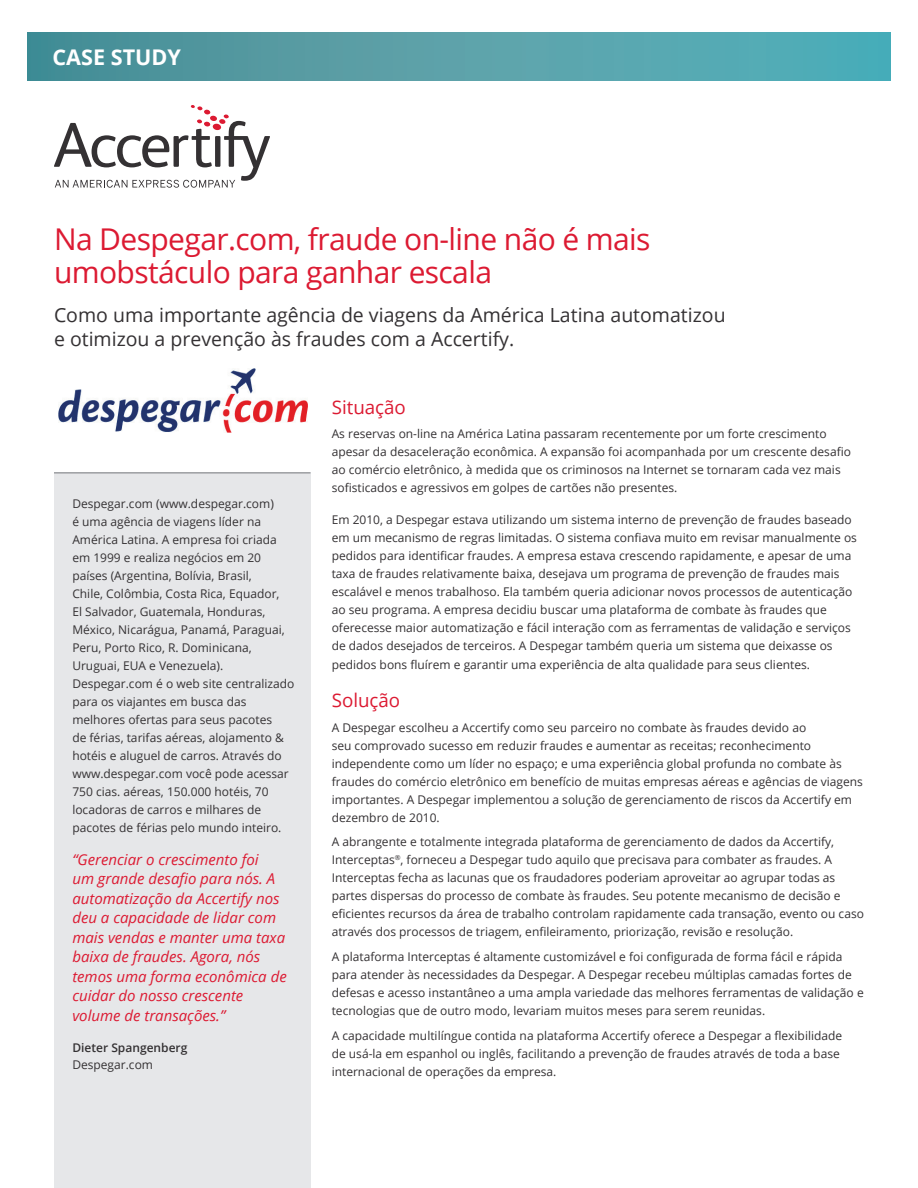
<style>
.page{position:relative;width:918px;height:1188px;background:#fff}
.page>*{position:absolute;margin:0;border:0;box-sizing:border-box;transform-origin:0 0}
.t1{font:30px/33px "Open Sans";letter-spacing:-.02em;color:#dc1a32}
.t2{font:700 21.6px "Open Sans";color:#fff}
.t3{font:19.5px/24px "Open Sans";color:#343133}
.t4{font:18.75px "Open Sans";color:#dc1a32}
.t5{font:italic 15px/19.5px "Open Sans";color:#dc1a32}
.t6{font:12px/18px "Open Sans";color:#343133}
.t7{font:600 12px "Open Sans";color:#343133}
</style>
<div class="page">
<div style="left:54px;top:473px;width:256px;height:715px;background:#e6e7e9"></div>
<svg style="left:54px;top:105px;width:216px;height:83px"></svg>
<svg style="left:27px;top:33px;width:864px;height:48px;background:#53a0a8"></svg>
<img style="left:58px;top:368px;width:249px;height:64px">
<hr style="left:54px;top:472px;width:256px;height:2px;background:#9d9fa2">
<h2 class="t2" style="left:52px;top:42px;width:130px">CASE STUDY</h2>
<h1 class="t1" style="left:54px;top:222px;width:598px">Na Despegar.com, fraude on‑line não é mais umobstáculo para ganhar escala</h1>
<h3 class="t3" style="left:54px;top:302px;width:673px">Como uma importante agência de viagens da América Latina automatizou e otimizou a prevenção às fraudes com a Accertify.</h3>
<p class="t6" style="left:72px;top:494px;width:224px">Despegar.com (www.despegar.com)<br>é uma agência de viagens líder na América Latina. A empresa foi criada em 1999 e realiza negócios em 20 países (Argentina, Bolívia, Brasil,<br>Chile, Colômbia, Costa Rica, Equador,<br>El Salvador, Guatemala, Honduras, México, Nicarágua, Panamá, Paraguai, Peru, Porto Rico, R. Dominicana, Uruguai, EUA e Venezuela).<br>Despegar.com é o web site centralizado para os viajantes em busca das melhores ofertas para seus pacotes<br>de férias, tarifas aéreas, alojamento &amp; hotéis e aluguel de carros. Através do www.despegar.com você pode acessar 750 cias. aéreas, 150.000 hotéis, 70 locadoras de carros e milhares de pacotes de férias pelo mundo inteiro.</p>
<p class="t5" style="left:72px;top:849px;width:216px">“Gerenciar o crescimento foi<br>um grande desafio para nós. A automatização da Accertify nos deu a capacidade de lidar com mais vendas e manter uma taxa baixa de fraudes. Agora, nós temos uma forma econômica de cuidar do nosso crescente volume de transações.”</p>
<p class="t7" style="left:72px;top:1039px;width:117px">Dieter Spangenberg</p>
<p class="t6" style="left:72px;top:1055px;width:82px">Despegar.com</p>
<h3 class="t4" style="left:332px;top:394px;width:76px">Situação</h3>
<p class="t6" style="left:332px;top:425px;width:521px">As reservas on-line na América Latina passaram recentemente por um forte crescimento apesar da desaceleração econômica. A expansão foi acompanhada por um crescente desafio ao comércio eletrônico, à medida que os criminosos na Internet se tornaram cada vez mais sofisticados e agressivos em golpes de cartões não presentes.</p>
<p class="t6" style="left:332px;top:510px;width:527px">Em 2010, a Despegar estava utilizando um sistema interno de prevenção de fraudes baseado em um mecanismo de regras limitadas. O sistema confiava muito em revisar manualmente os pedidos para identificar fraudes. A empresa estava crescendo rapidamente, e apesar de uma taxa de fraudes relativamente baixa, desejava um programa de prevenção de fraudes mais escalável e menos trabalhoso. Ela também queria adicionar novos processos de autenticação ao seu programa. A empresa decidiu buscar uma plataforma de combate às fraudes que oferecesse maior automatização e fácil interação com as ferramentas de validação e serviços de dados desejados de terceiros. A Despegar também queria um sistema que deixasse os</p>
<p class="t6" style="left:332px;top:656px;width:480px">pedidos bons fluírem e garantir uma experiência de alta qualidade para seus clientes.</p>
<h3 class="t4" style="left:332px;top:687px;width:70px">Solução</h3>
<p class="t6" style="left:332px;top:718px;width:533px">A Despegar escolheu a Accertify como seu parceiro no combate às fraudes devido ao<br>seu comprovado sucesso em reduzir fraudes e aumentar as receitas; reconhecimento independente como um líder no espaço; e uma experiência global profunda no combate às fraudes do comércio eletrônico em benefício de muitas empresas aéreas e agências de viagens importantes. A Despegar implementou a solução de gerenciamento de riscos da Accertify em dezembro de 2010.</p>
<p class="t6" style="left:332px;top:833px;width:534px">A abrangente e totalmente integrada plataforma de gerenciamento de dados da Accertify, Interceptas<sup>®</sup>, forneceu a Despegar tudo aquilo que precisava para combater as fraudes. A Interceptas fecha as lacunas que os fraudadores poderiam aproveitar ao agrupar todas as partes dispersas do processo de combate às fraudes. Seu potente mecanismo de decisão e eficientes recursos da área de trabalho controlam rapidamente cada transação, evento ou caso através dos processos de triagem, enfileiramento, priorização, revisão e resolução.</p>
<p class="t6" style="left:332px;top:948px;width:534px">A plataforma Interceptas é altamente customizável e foi configurada de forma fácil e rápida para atender às necessidades da Despegar. A Despegar recebeu múltiplas camadas fortes de defesas e acesso instantâneo a uma ampla variedade das melhores ferramentas de validação e tecnologias que de outro modo, levariam muitos meses para serem reunidas.</p>
<p class="t6" style="left:332px;top:1026px;width:512px">A capacidade multilíngue contida na plataforma Accertify oferece a Despegar a flexibilidade de usá-la em espanhol ou inglês, facilitando a prevenção de fraudes através de toda a base internacional de operações da empresa.</p>
</div>
